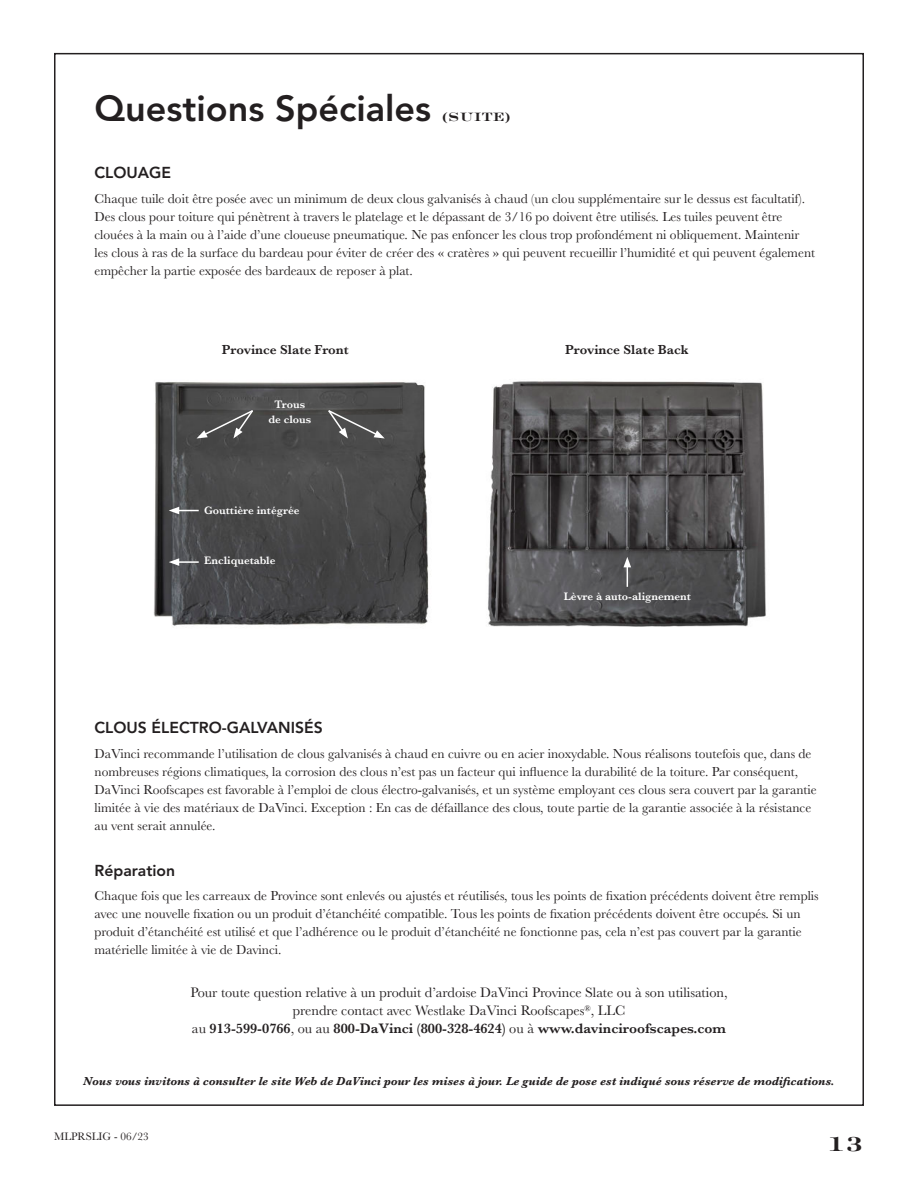
<style>
.page{position:relative;width:918px;height:1188px;background:#fff}
.page>*{position:absolute;margin:0;border:0;box-sizing:border-box;transform-origin:0 0}
.t1{font:800 36px "Avenir LT Std";color:#231f20}
.t2{font:30px "Engravers LH Bold Face";color:#231f20}
.t3{font:800 15.75px "Avenir LT Std";color:#231f20}
.t4{font:14.25px/18px "Baskerville";color:#231f20;text-align:center}
.t5{font:13.5px/18px "Baskerville";color:#231f20}
.t6{font:600 13.5px "Baskerville";color:#231f20}
.t7{font:italic 700 12px "Baskerville";color:#231f20}
.t8{font:600 11.25px/15.8px "Baskerville";color:#fff;text-align:center}
.t9{font:11.25px "Baskerville";color:#231f20}
.s1{font-family:"Engravers LH Bold Face";font-weight:400;font-size:18px}
.s2{font-weight:600}
</style>
<div class="page">
<img style="left:488px;top:381px;width:278px;height:246px">
<img style="left:153px;top:382px;width:276px;height:244px">
<svg style="left:169px;top:507px;width:30px;height:7px"></svg>
<svg style="left:197px;top:409px;width:58px;height:29px;background:#5d5d5d"></svg>
<svg style="left:327px;top:409px;width:58px;height:29px;background:#5e5e5e"></svg>
<hr style="left:177px;top:561px;width:22px;height:2px;background:#fff">
<svg style="left:169px;top:558px;width:10px;height:8px"></svg>
<svg style="left:623px;top:557px;width:8px;height:30px"></svg>
<h1 class="t1" style="left:94px;top:89px;width:418px">Questions Spéciales <span class="s1">(SUITE)</span></h1>
<p class="t3" style="left:94px;top:164px;width:78px">CLOUAGE</p>
<p class="t5" style="left:94px;top:191px;width:722px">Chaque tuile doit être posée avec un minimum de deux clous galvanisés à chaud (un clou supplémentaire sur le dessus est facultatif).<br>Des clous pour toiture qui pénètrent à travers le platelage et le dépassant de 3/16 po doivent être utilisés. Les tuiles peuvent être clouées à la main ou à l’aide d’une cloueuse pneumatique. Ne pas enfoncer les clous trop profondément ni obliquement. Maintenir les clous à ras de la surface du bardeau pour éviter de créer des « cratères » qui peuvent recueillir l’humidité et qui peuvent également empêcher la partie exposée des bardeaux de reposer à plat.</p>
<p class="t6" style="left:222px;top:344px;width:128px">Province Slate Front</p>
<p class="t8" style="left:269px;top:397px;width:44px">Trous de clous</p>
<p class="t8" style="left:204px;top:503px;width:97px">Gouttière intégrée</p>
<p class="t8" style="left:204px;top:554px;width:73px">Encliquetable</p>
<p class="t6" style="left:565px;top:344px;width:125px">Province Slate Back</p>
<p class="t8" style="left:564px;top:589px;width:129px">Lèvre à auto-alignement</p>
<p class="t3" style="left:94px;top:719px;width:230px">CLOUS ÉLECTRO-GALVANISÉS</p>
<p class="t5" style="left:94px;top:746px;width:724px">DaVinci recommande l’utilisation de clous galvanisés à chaud en cuivre ou en acier inoxydable. Nous réalisons toutefois que, dans de nombreuses régions climatiques, la corrosion des clous n’est pas un facteur qui influence la durabilité de la toiture. Par conséquent, DaVinci Roofscapes est favorable à l’emploi de clous électro-galvanisés, et un système employant ces clous sera couvert par la garantie limitée à vie des matériaux de DaVinci. Exception : En cas de défaillance des clous, toute partie de la garantie associée à la résistance au vent serait annulée.</p>
<p class="t3" style="left:94px;top:862px;width:82px">Réparation</p>
<p class="t5" style="left:94px;top:887px;width:726px">Chaque fois que les carreaux de Province sont enlevés ou ajustés et réutilisés, tous les points de fixation précédents doivent être remplis avec une nouvelle fixation ou un produit d’étanchéité compatible. Tous les points de fixation précédents doivent être occupés. Si un produit d’étanchéité est utilisé et que l’adhérence ou le produit d’étanchéité ne fonctionne pas, cela n’est pas couvert par la garantie matérielle limitée à vie de Davinci.</p>
<p class="t4" style="left:190px;top:985px;width:539px">Pour toute question relative à un produit d’ardoise DaVinci Province Slate ou à son utilisation, prendre contact avec Westlake DaVinci Roofscapes<sup>®</sup>, LLC<br>au <span class="s2">913-599-0766</span>, ou au <span class="s2">800-DaVinci (800-328-4624)</span> ou à <span class="s2">www.davinciroofscapes.com</span></p>
<p class="t7" style="left:83px;top:1073px;width:753px">Nous vous invitons à consulter le site Web de DaVinci pour les mises à jour. Le guide de pose est indiqué sous réserve de modifications.</p>
<p class="t9" style="left:54px;top:1132px;width:96px">MLPRSLIG - 06/23</p>
<h2 class="t2" style="left:827px;top:1123px;width:38px">13</h2>
</div>
